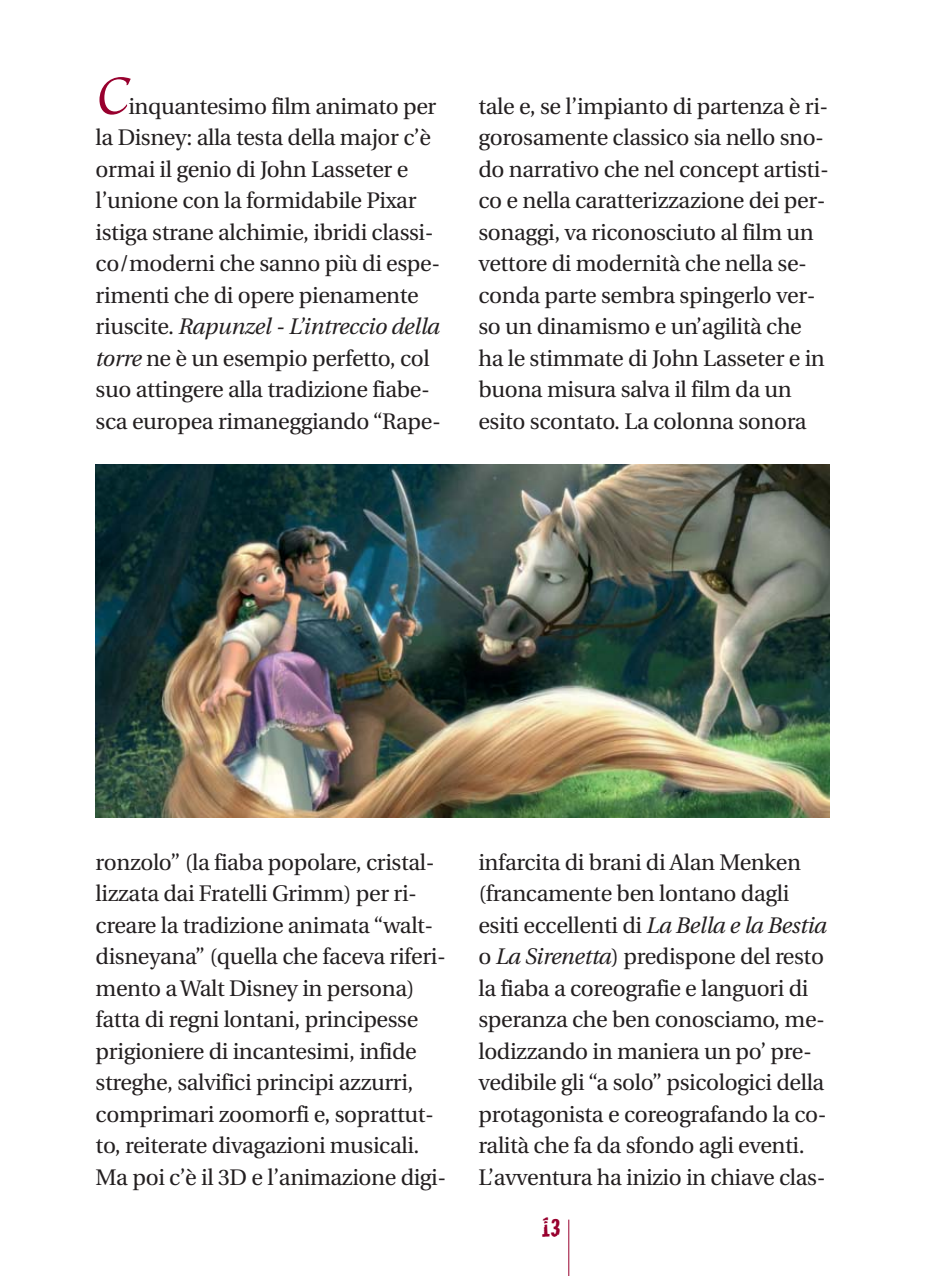
<style>
.page{position:relative;width:925px;height:1276px;background:#fff}
.page>*{position:absolute;margin:0;border:0;box-sizing:border-box;transform-origin:0 0}
.t1{font:54px "Apple Chancery";color:#98002e}
.t2{font:27px "Cracked";color:#98002e}
.t3{font:22.5px/31.5px "Utopia";letter-spacing:-.015em;color:#231f20}
.s1{font-style:italic}
</style>
<div class="page">
<img style="left:96px;top:464px;width:733px;height:353px">
<hr style="left:568px;top:1219px;width:1px;height:56px;background:#98002e">
<h1 class="t1" style="left:96px;top:67px;width:35px">C</h1>
<p class="t3" style="left:96px;top:92px;width:347px;text-indent:33px">inquantesimo film animato per la Disney: alla testa della major c’è ormai il genio di John Lasseter e l’unione con la formidabile Pixar istiga strane alchimie, ibridi classi&shy;co/moderni che sanno più di espe&shy;rimenti che di opere pienamente riuscite. <span class="s1">Rapunzel - L’intreccio della torre</span> ne è un esempio perfetto, col suo attingere alla tradizione fiabe&shy;sca europea rimaneggiando “Rape-</p>
<p class="t3" style="left:478px;top:92px;width:352px">tale e, se l’impianto di partenza è ri&shy;gorosamente classico sia nello sno&shy;do narrativo che nel concept artisti&shy;co e nella caratterizzazione dei per&shy;sonaggi, va riconosciuto al film un vettore di modernità che nella se&shy;conda parte sembra spingerlo ver&shy;so un dinamismo e un’agilità che ha le stimmate di John Lasseter e in buona misura salva il film da un esito scontato. La colonna sonora</p>
<p class="t3" style="left:96px;top:848px;width:352px">ronzolo” (la fiaba popolare, cristal&shy;lizzata dai Fratelli Grimm) per ri&shy;creare la tradizione animata “walt&shy;disneyana” (quella che faceva riferi&shy;mento a Walt Disney in persona) fatta di regni lontani, principesse prigioniere di incantesimi, infide streghe, salvifici principi azzurri, comprimari zoomorfi e, soprattut&shy;to, reiterate divagazioni musicali.<br>Ma poi c’è il 3D e l’animazione digi-</p>
<p class="t3" style="left:478px;top:848px;width:350px">infarcita di brani di Alan Menken (francamente ben lontano dagli esiti eccellenti di <span class="s1">La Bella e la Bestia </span>o <span class="s1">La Sirenetta</span>) predispone del resto la fiaba a coreografie e languori di speranza che ben conosciamo, me&shy;lodizzando in maniera un po’ pre&shy;vedibile gli “a solo” psicologici della protagonista e coreografando la co&shy;ralità che fa da sfondo agli eventi.<br>L’avventura ha inizio in chiave clas-</p>
<p class="t2" style="left:542px;top:1218px;width:20px">13</p>
</div>
